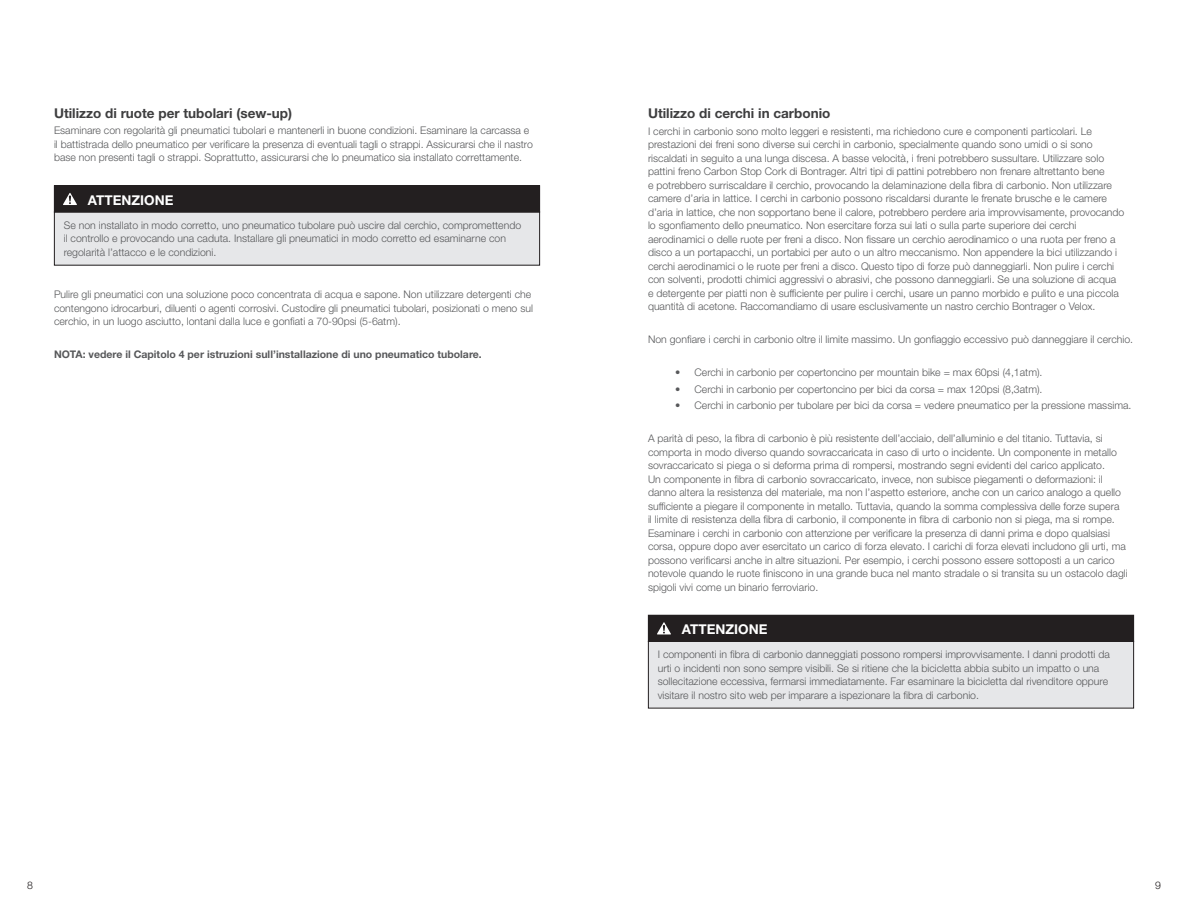
<style>
.page{position:relative;width:1188px;height:918px;background:#fff}
.page>*{position:absolute;margin:0;border:0;box-sizing:border-box;transform-origin:0 0}
.Subhead{font:700 13.5px "Helvetica Neue LT Std";color:#3e3e3f}
.Warning{font:700 13.5px "Helvetica Neue LT Std";color:#fff}
.Body{font:300 10.5px/13.5px "Helvetica Neue LT Std";color:#57585a}
.Bullet___2nd_line_in{font:300 10.5px "Helvetica Neue LT Std";color:#57585a}
.Body-2{font:700 10.5px "Helvetica Neue LT Std";color:#57585a}
.t1{font:300 10.5px "Helvetica Neue LT Std";color:#231f20}
</style>
<div class="page">
<div style="left:54px;top:212px;width:486px;height:53px;background:#e6e7e9"></div>
<div style="left:54px;top:212px;width:486px;height:54px;border:1px solid #231f20"></div>
<div style="left:54px;top:186px;width:486px;height:26px;background:#231f20"></div>
<svg style="left:63px;top:193px;width:14px;height:12px"></svg>
<div style="left:54px;top:185px;width:486px;height:27px;border:1px solid #231f20"></div>
<div style="left:648px;top:641px;width:486px;height:67px;background:#e6e7e9"></div>
<div style="left:648px;top:615px;width:486px;height:26px;background:#231f20"></div>
<svg style="left:657px;top:622px;width:14px;height:12px"></svg>
<div style="left:648px;top:615px;width:486px;height:27px;border:1px solid #231f20"></div>
<p class="Subhead" style="left:54px;top:104px;width:240px">Utilizzo di ruote per tubolari (sew-up)</p>
<p class="Body" style="left:54px;top:123px;width:480px">Esaminare con regolarità gli pneumatici tubolari e mantenerli in buone condizioni. Esaminare la carcassa e il battistrada dello pneumatico per verificare la presenza di eventuali tagli o strappi. Assicurarsi che il nastro base non presenti tagli o strappi. Soprattutto, assicurarsi che lo pneumatico sia installato correttamente.</p>
<p class="Warning" style="left:88px;top:192px;width:87px">ATTENZIONE</p>
<p class="Body" style="left:64px;top:218px;width:459px">Se non installato in modo corretto, uno pneumatico tubolare può uscire dal cerchio, compromettendo il controllo e provocando una caduta. Installare gli pneumatici in modo corretto ed esaminarne con regolarità l’attacco e le condizioni.</p>
<p class="Body" style="left:54px;top:288px;width:481px">Pulire gli pneumatici con una soluzione poco concentrata di acqua e sapone. Non utilizzare detergenti che contengono idrocarburi, diluenti o agenti corrosivi. Custodire gli pneumatici tubolari, posizionati o meno sul cerchio, in un luogo asciutto, lontani dalla luce e gonfiati a 70-90psi (5-6atm).</p>
<p class="Body-2" style="left:54px;top:348px;width:429px">NOTA: vedere il Capitolo 4 per istruzioni sull’installazione di uno pneumatico tubolare.</p>
<p class="Subhead" style="left:648px;top:105px;width:184px">Utilizzo di cerchi in carbonio</p>
<p class="Body" style="left:648px;top:124px;width:478px">I cerchi in carbonio sono molto leggeri e resistenti, ma richiedono cure e componenti particolari. Le prestazioni dei freni sono diverse sui cerchi in carbonio, specialmente quando sono umidi o si sono riscaldati in seguito a una lunga discesa. A basse velocità, i freni potrebbero sussultare. Utilizzare solo pattini freno Carbon Stop Cork di Bontrager. Altri tipi di pattini potrebbero non frenare altrettanto bene<br>e potrebbero surriscaldare il cerchio, provocando la delaminazione della fibra di carbonio. Non utilizzare camere d’aria in lattice. I cerchi in carbonio possono riscaldarsi durante le frenate brusche e le camere d’aria in lattice, che non sopportano bene il calore, potrebbero perdere aria improvvisamente, provocando lo sgonfiamento dello pneumatico. Non esercitare forza sui lati o sulla parte superiore dei cerchi aerodinamici o delle ruote per freni a disco. Non fissare un cerchio aerodinamico o una ruota per freno a disco a un portapacchi, un portabici per auto o un altro meccanismo. Non appendere la bici utilizzando i cerchi aerodinamici o le ruote per freni a disco. Questo tipo di forze può danneggiarli. Non pulire i cerchi con solventi, prodotti chimici aggressivi o abrasivi, che possono danneggiarli. Se una soluzione di acqua<br>e detergente per piatti non è sufficiente per pulire i cerchi, usare un panno morbido e pulito e una piccola quantità di acetone. Raccomandiamo di usare esclusivamente un nastro cerchio Bontrager o Velox.</p>
<p class="Body" style="left:648px;top:332px;width:487px">Non gonfiare i cerchi in carbonio oltre il limite massimo. Un gonfiaggio eccessivo può danneggiare il cerchio.</p>
<p class="Bullet___2nd_line_in" style="left:675px;top:366px;width:369px">• Cerchi in carbonio per copertoncino per mountain bike = max 60psi (4,1atm).</p>
<p class="Bullet___2nd_line_in" style="left:675px;top:382px;width:369px">• Cerchi in carbonio per copertoncino per bici da corsa = max 120psi (8,3atm).</p>
<p class="Bullet___2nd_line_in" style="left:675px;top:399px;width:458px">• Cerchi in carbonio per tubolare per bici da corsa = vedere pneumatico per la pressione massima.</p>
<p class="Body" style="left:648px;top:431px;width:481px">A parità di peso, la fibra di carbonio è più resistente dell’acciaio, dell’alluminio e del titanio. Tuttavia, si comporta in modo diverso quando sovraccaricata in caso di urto o incidente. Un componente in metallo sovraccaricato si piega o si deforma prima di rompersi, mostrando segni evidenti del carico applicato.<br>Un componente in fibra di carbonio sovraccaricato, invece, non subisce piegamenti o deformazioni: il danno altera la resistenza del materiale, ma non l’aspetto esteriore, anche con un carico analogo a quello sufficiente a piegare il componente in metallo. Tuttavia, quando la somma complessiva delle forze supera<br>il limite di resistenza della fibra di carbonio, il componente in fibra di carbonio non si piega, ma si rompe.<br>Esaminare i cerchi in carbonio con attenzione per verificare la presenza di danni prima e dopo qualsiasi corsa, oppure dopo aver esercitato un carico di forza elevato. I carichi di forza elevati includono gli urti, ma possono verificarsi anche in altre situazioni. Per esempio, i cerchi possono essere sottoposti a un carico notevole quando le ruote finiscono in una grande buca nel manto stradale o si transita su un ostacolo dagli spigoli vivi come un binario ferroviario.</p>
<p class="Warning" style="left:682px;top:621px;width:87px">ATTENZIONE</p>
<p class="Body" style="left:658px;top:648px;width:454px">I componenti in fibra di carbonio danneggiati possono rompersi improvvisamente. I danni prodotti da urti o incidenti non sono sempre visibili. Se si ritiene che la bicicletta abbia subito un impatto o una sollecitazione eccessiva, fermarsi immediatamente. Far esaminare la bicicletta dal rivenditore oppure visitare il nostro sito web per imparare a ispezionare la fibra di carbonio.</p>
<p class="t1" style="left:27px;top:879px;width:7px">8</p>
<p class="t1" style="left:1155px;top:879px;width:7px">9</p>
</div>
